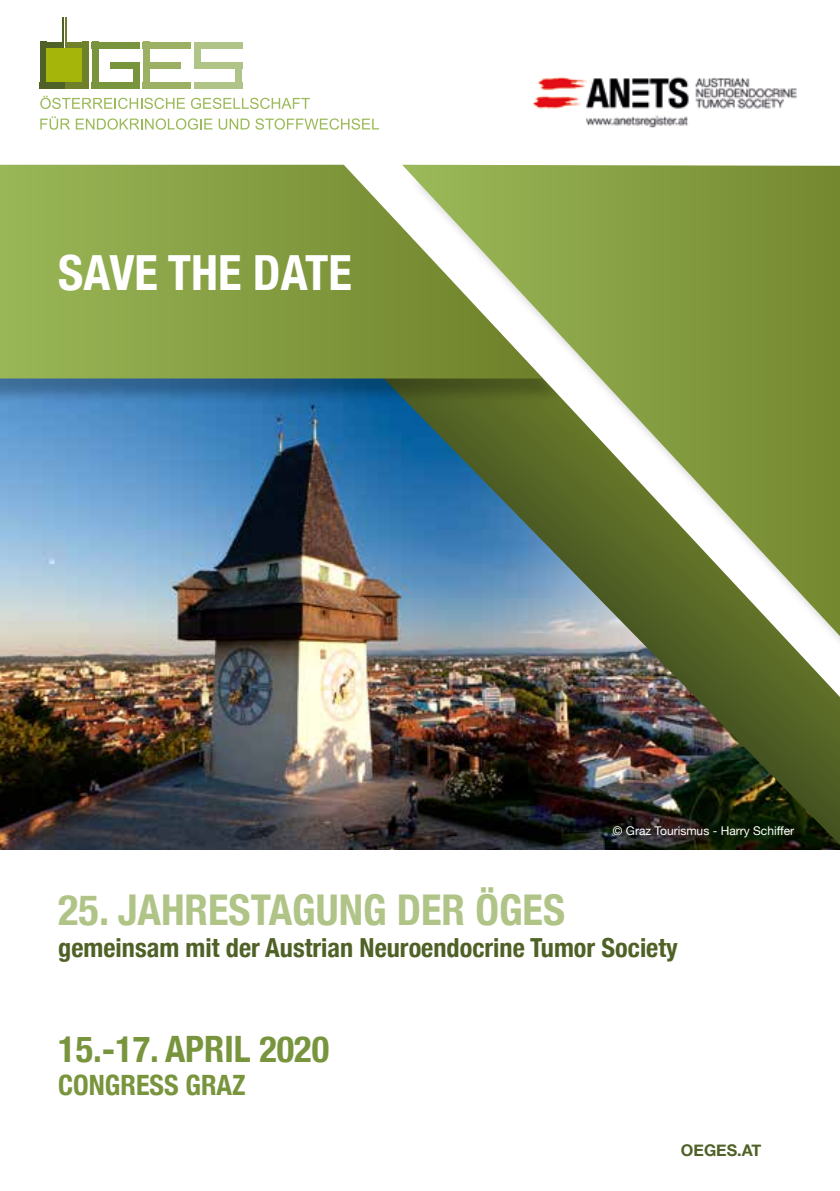
<style>
.page{position:relative;width:840px;height:1191px;background:#fff}
.page>*{position:absolute;margin:0;border:0;box-sizing:border-box;transform-origin:0 0}
.t1{font:700 condensed 48.4px "Helvetica Neue";color:#fff}
.t2{font:700 condensed 42.4px "Helvetica Neue";color:#b0c487}
.t3{font:700 condensed 36.4px "Helvetica Neue";color:#78943d}
.t4{font:700 condensed 28px "Helvetica Neue";color:#78943d}
.t5{font:700 condensed 26.2px "Helvetica Neue";color:#4f6126}
.t6{font:700 16.2px "Helvetica Neue";color:#4f6126}
.t7{font:12px "Helvetica Neue";color:#fff}
</style>
<div class="page">
<img style="left:0;top:403px;width:839px;height:446px">
<svg style="left:40px;top:96px;width:145px;height:13px"></svg>
<svg style="left:191px;top:98px;width:119px;height:11px"></svg>
<svg style="left:40px;top:116px;width:30px;height:14px"></svg>
<svg style="left:76px;top:118px;width:136px;height:12px"></svg>
<svg style="left:218px;top:119px;width:31px;height:11px"></svg>
<svg style="left:255px;top:118px;width:124px;height:12px"></svg>
<div style="left:194px;top:62px;width:48px;height:7px;background:#b0c487"></div>
<div style="left:194px;top:42px;width:48px;height:7px;background:#b0c487"></div>
<div style="left:194px;top:82px;width:48px;height:7px;background:#b0c487"></div>
<div style="left:235px;top:62px;width:7px;height:27px;background:#b0c487"></div>
<div style="left:194px;top:42px;width:6px;height:26px;background:#b0c487"></div>
<div style="left:143px;top:82px;width:48px;height:7px;background:#9cb063"></div>
<div style="left:143px;top:62px;width:37px;height:7px;background:#9cb063"></div>
<div style="left:143px;top:42px;width:48px;height:7px;background:#9cb063"></div>
<div style="left:143px;top:42px;width:7px;height:47px;background:#9cb063"></div>
<div style="left:92px;top:82px;width:48px;height:7px;background:#78943d"></div>
<div style="left:92px;top:42px;width:48px;height:7px;background:#78943d"></div>
<div style="left:110px;top:62px;width:30px;height:7px;background:#78943d"></div>
<div style="left:133px;top:62px;width:7px;height:27px;background:#78943d"></div>
<div style="left:92px;top:42px;width:7px;height:47px;background:#78943d"></div>
<div style="left:81px;top:42px;width:7px;height:47px;background:#6e8029"></div>
<div style="left:65px;top:42px;width:23px;height:7px;background:#6e8029"></div>
<div style="left:65px;top:82px;width:23px;height:7px;background:#6e8029"></div>
<div style="left:40px;top:82px;width:25px;height:7px;background:#4f6126"></div>
<div style="left:40px;top:42px;width:23px;height:7px;background:#4f6126"></div>
<div style="left:40px;top:42px;width:7px;height:47px;background:#4f6126"></div>
<hr style="left:62px;top:17px;width:1px;height:32px;background:#4f6126">
<hr style="left:65px;top:17px;width:1px;height:32px;background:#6e8029">
<div style="left:47px;top:48px;width:35px;height:34px;background:#a6b50a"></div>
<img style="left:273px;top:403px;width:566px;height:442px">
<div style="left:0;top:168px;width:565px;height:235px;background:#000;opacity:.25"></div>
<svg style="left:0;top:165px;width:340px;height:213px;background:#8ba548"></svg>
<img style="left:340px;top:164px;width:499px;height:533px">
<div style="left:407px;top:168px;width:432px;height:499px;background:#000;opacity:.25"></div>
<svg style="left:402px;top:165px;width:437px;height:471px;background:#829960"></svg>
<img style="left:532px;top:76px;width:265px;height:52px">
<h1 class="t1" style="left:58px;top:232px;width:295px">SAVE THE DATE</h1>
<p class="t7" style="left:612px;top:822px;width:182px">© Graz Tourismus - Harry Schiffer</p>
<h2 class="t2" style="left:58px;top:875px;width:508px">25. JAHRESTAGUNG DER ÖGES</h2>
<p class="t5" style="left:58px;top:925px;width:620px">gemeinsam mit der Austrian Neuroendocrine Tumor Society</p>
<h3 class="t3" style="left:58px;top:1018px;width:272px">15.-17. APRIL 2020</h3>
<p class="t4" style="left:58px;top:1062px;width:189px">CONGRESS GRAZ</p>
<p class="t6" style="left:680px;top:1137px;width:82px">OEGES.AT</p>
</div>
